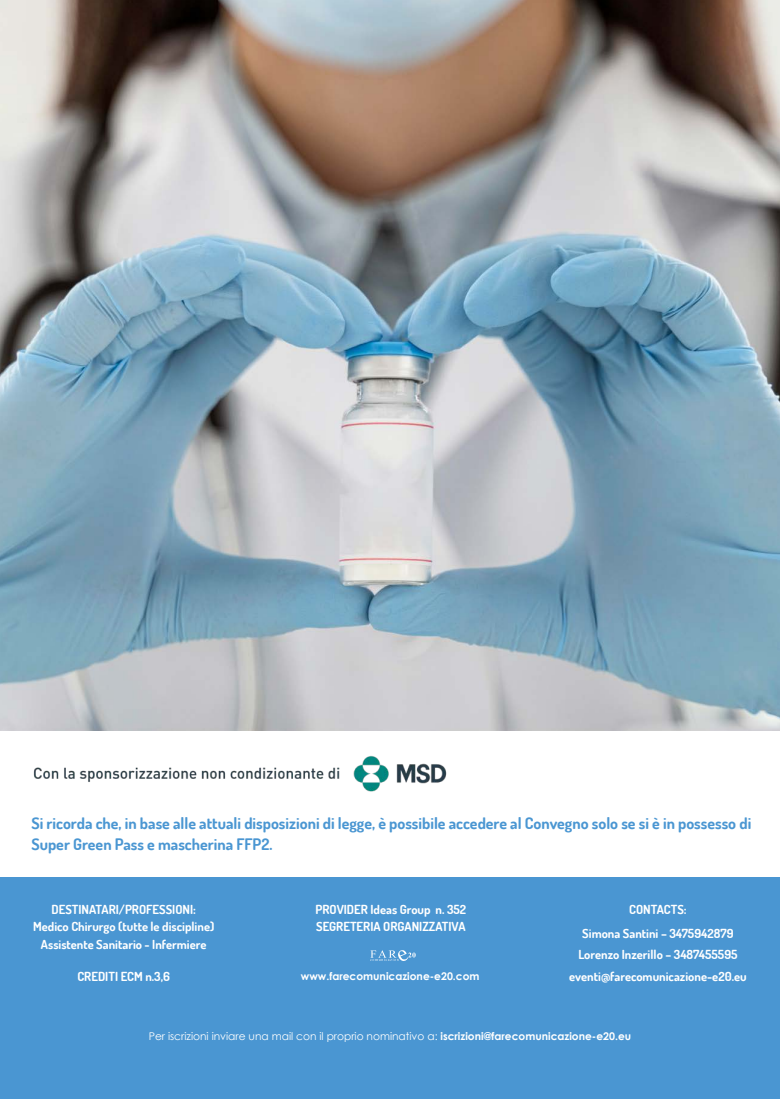
<style>
.page{position:relative;width:780px;height:1099px;background:#fff}
.page>*{position:absolute;margin:0;border:0;box-sizing:border-box;transform-origin:0 0}
.t1{font:700 15.88px/21px "Dosis";color:#4a96d2}
.t2{font:700 12.5px/17.5px "Dosis";color:#fff;text-align:center}
.t3{font:10.62px "Century Gothic";color:#fff}
.t4{font:700 10.62px "Century Gothic";color:#fff}
.s1{font-weight:700}
</style>
<div class="page">
<div style="left:0;top:877px;width:780px;height:221px;background:#4a96d2"></div>
<svg style="left:370px;top:950px;width:45px;height:11px"></svg>
<img style="left:0;top:0;width:780px;height:730px">
<img style="left:33px;top:755px;width:414px;height:37px">
<p class="t1" style="left:31px;top:812px;width:721px">Si ricorda che, in base alle attuali disposizioni di legge, è possibile accedere al Convegno solo se si è in possesso di<br>Super Green Pass e mascherina FFP2.</p>
<p class="t2" style="left:33px;top:900px;width:183px">DESTINATARI/PROFESSIONI:<br>Medico Chirurgo (tutte le discipline)<br>Assistente Sanitario - Infermiere</p>
<p class="t2" style="left:77px;top:966px;width:94px">CREDITI ECM n.3,6</p>
<p class="t2" style="left:315px;top:900px;width:152px;text-align:left">PROVIDER Ideas Group n. 352<br>SEGRETERIA ORGANIZZATIVA</p>
<p class="t2" style="left:582px;top:896px;width:153px;line-height:24.6px">CONTACTS:<br>Simona Santini – 3475942879</p>
<p class="t2" style="left:578px;top:945px;width:161px">Lorenzo Inzerillo – 3487455595</p>
<p class="t4" style="left:301px;top:967px;width:180px">www.farecomunicazione-e20.com</p>
<p class="t2" style="left:569px;top:966px;width:179px">eventi@farecomunicazione-e20.eu</p>
<p class="t3" style="left:149px;top:1028px;width:484px">Per iscrizioni inviare una mail con il proprio nominativo a: <span class="s1">iscrizioni@farecomunicazione-e20.eu</span></p>
</div>
